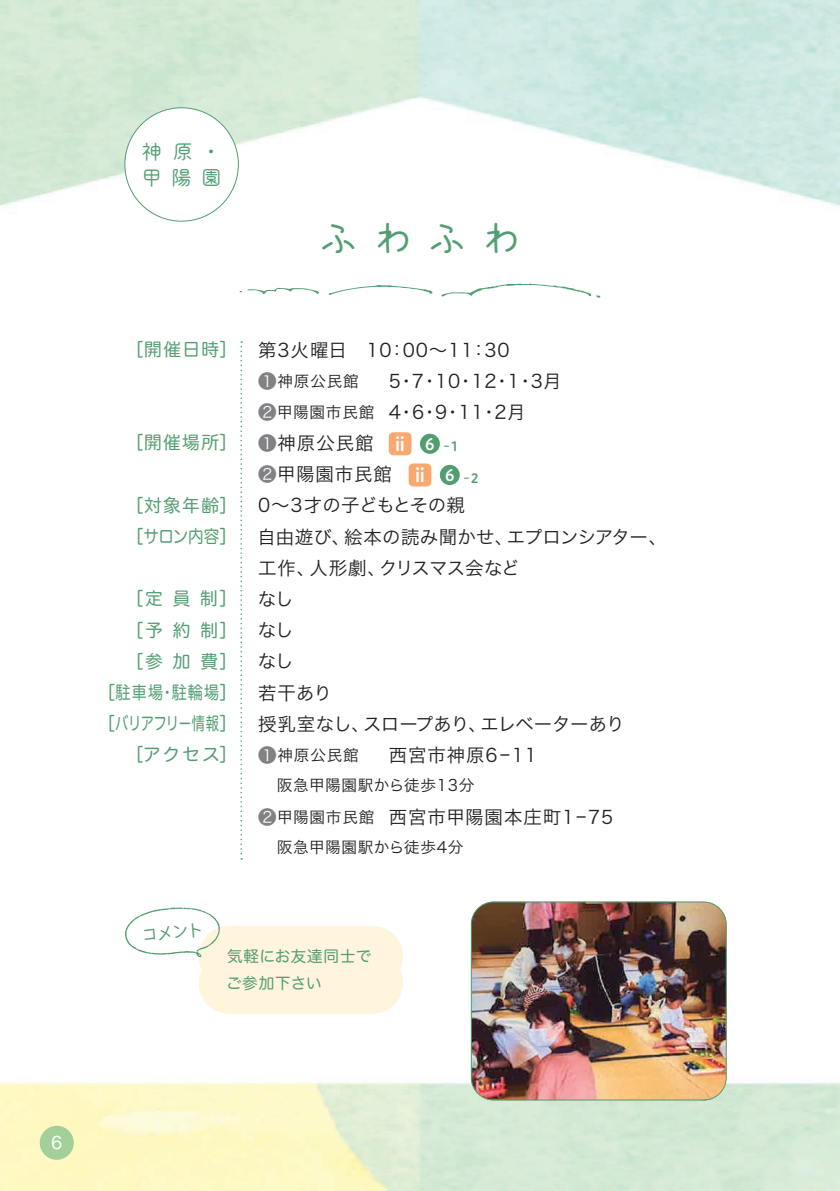
<style>
.page{position:relative;width:840px;height:1191px;background:#fff}
.page>*{position:absolute;margin:0;border:0;box-sizing:border-box;transform-origin:0 0}
.t1{font:36.8px "Marumaru Gothic 1 ALARGER";color:#529e71}
.t2{font:19.8px/25.6px "Marumaru Gothic 1 ALARGER";color:#529e71}
.t3{font:18.4px/31.2px "Hiragino Sans Pr 6 N W3";letter-spacing:.02em;color:#231f20}
.t4{font:18.4px "Hiragino Sans Pr 6 N W3";letter-spacing:.05em;color:#231f20}
.t5{font:17.8px/31.2px "Hira Maru Pro N W4";letter-spacing:.075em;color:#529e71;text-align:right}
.t6{font:17.8px/31.2px "Hira Maru Pro N W4";letter-spacing:.01em;color:#529e71}
.t7{font:17px "Marumaru Gothic 1 ALARGER";color:#529e71}
.t8{font:17px "Hira Maru Pro N W4";color:#fff}
.t9{font:15.6px "Hiragino Sans Pr 6 N W3";letter-spacing:.05em;color:#231f20}
.t10{font:15.6px/27px "Hira Maru Pro N W4";letter-spacing:.03em;color:#529e71}
.t11{font:12.8px "Hiragino UD Sans R Std N W6";color:#529e71;scale:.7 1}
.s1{font-size:18.4px;color:#808285}
.s2{color:#808285}
.s3{font-size:15.6px}
.s4{font-size:18.4px;color:#fff}
.s5{font-size:15.6px;color:#fff}
</style>
<div class="page">
<img style="left:0;top:0;width:839px;height:1191px">
<div style="left:40px;top:1125px;width:34px;height:34px;background:#a3cf9a;border-radius:50%"></div>
<div style="left:125px;top:108px;width:113px;height:113px;background:#fff;border-radius:50%"></div>
<img style="left:471px;top:901px;width:255px;height:199px">
<div style="left:471px;top:901px;width:255px;height:199px;border:1px solid #529e71;border-radius:22px"></div>
<svg style="left:328px;top:285px;width:104px;height:10px"></svg>
<svg style="left:239px;top:288px;width:80px;height:6px"></svg>
<svg style="left:441px;top:283px;width:159px;height:15px"></svg>
<svg style="left:240px;top:341px;width:2px;height:518px"></svg>
<div style="left:198px;top:926px;width:205px;height:60px;background:#fef5dc;border-radius:30px"></div>
<div style="left:198px;top:952px;width:205px;height:61px;background:#fef5dc;border-radius:30px"></div>
<svg style="left:125px;top:907px;width:95px;height:50px"></svg>
<div style="left:388px;top:432px;width:23px;height:23px;background:#f9a86f;border-radius:5px"></div>
<div style="left:420px;top:434px;width:19px;height:20px;background:#529e71;border-radius:10px"></div>
<div style="left:408px;top:463px;width:23px;height:23px;background:#f9a86f;border-radius:5px"></div>
<div style="left:439px;top:465px;width:20px;height:20px;background:#529e71;border-radius:10px"></div>
<p class="t2" style="left:142px;top:140px;width:81px">神原・甲陽園</p>
<h1 class="t1" style="left:320px;top:220px;width:202px">ふわふわ</h1>
<p class="t5" style="left:126px;top:332px;width:112px">［開催日時］</p>
<p class="t5" style="left:126px;top:426px;width:112px">［開催場所］</p>
<p class="t6" style="left:126px;top:488px;width:112px">［対象年齢］［サロン内容］</p>
<p class="t5" style="left:98px;top:582px;width:140px">［定員制］<br>［予約制］<br>［参加費］<br>［駐車場・駐輪場］［バリアフリー情報］［アクセス］</p>
<p class="t7" style="left:140px;top:926px;width:64px;rotate:-5deg">コメント</p>
<p class="t4" style="left:258px;top:333px;width:252px">第3火曜日　10：00〜11：30</p>
<p class="t9" style="left:258px;top:367px;width:102px"><span class="s1">❶</span>神原公民館</p>
<p class="t3" style="left:257px;top:364px;width:411px;text-indent:131px">5・7・1 0・1 2・1・3月<br><span class="s2">❷</span><span class="s3">甲陽園市民館</span> 4・6・9・11・2月<br><span class="s2">❶</span>神原公民館<br><span class="s2">❷</span>甲陽園市民館<br>0〜3才の子どもとその親<br>自由遊び、絵本の読み聞かせ、エプロンシアター、工作、人形劇、クリスマス会など<br>なし<br>なし<br>なし<br>若干あり<br>授乳室なし、スロープあり、エレベーターあり</p>
<p class="t9" style="left:258px;top:741px;width:102px"><span class="s1">❶</span>神原公民館</p>
<p class="t4" style="left:388px;top:738px;width:149px">西宮市神原6－11</p>
<p class="t9" style="left:276px;top:771px;width:199px">阪急甲陽園駅から徒歩13分</p>
<p class="t4" style="left:258px;top:801px;width:356px"><span class="s2">❷</span><span class="s3">甲陽園市民館</span> 西宮市甲陽園本庄町1－75</p>
<p class="t9" style="left:276px;top:833px;width:188px">阪急甲陽園駅から徒歩4分</p>
<p class="t11" style="left:390px;top:437px;width:98px"><span class="s4">ⅱ</span> <span class="s5">6</span>－1</p>
<p class="t11" style="left:410px;top:468px;width:98px"><span class="s4">ⅱ</span> <span class="s5">6</span>－2</p>
<p class="t10" style="left:226px;top:942px;width:147px">気軽にお友達同士でご参加下さい</p>
<p class="t8" style="left:51px;top:1128px;width:13px">6</p>
</div>
